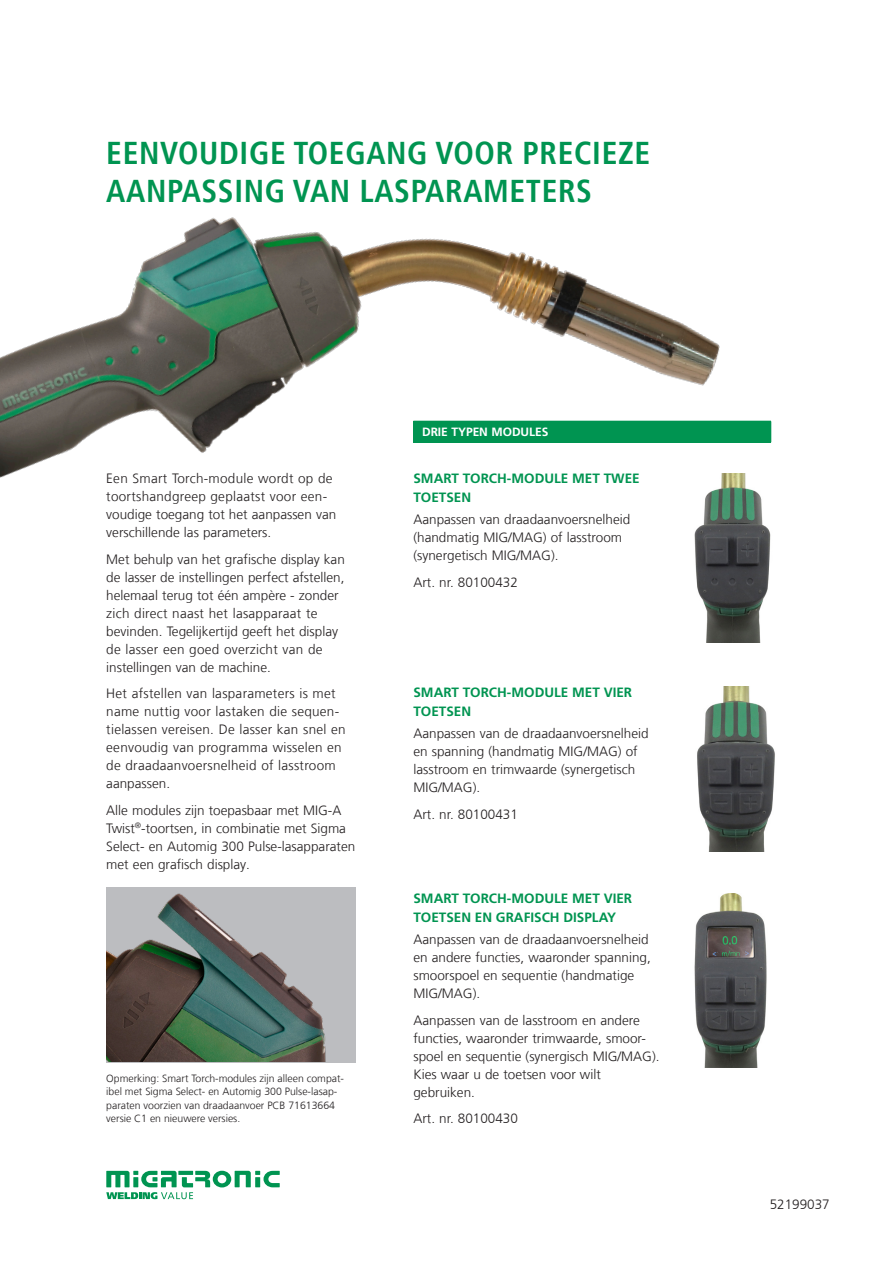
<style>
.page{position:relative;width:893px;height:1263px;background:#fff}
.page>*{position:absolute;margin:0;border:0;box-sizing:border-box;transform-origin:0 0}
.t1{font:700 condensed 31.5px/37.8px "Frutiger LT Pro";letter-spacing:.02em;color:#009451}
.Brødtxt{font:300 13.5px/18px "Frutiger LT Com";color:#231f20}
.Brødtxt-2{font:300 13.5px/18px "Frutiger LT Com";letter-spacing:.02em;color:#231f20}
.Brødtekst{font:700 13.5px/18.8px "Frutiger LT Pro";color:#009451}
.t2{font:700 12px "Frutiger LT Pro";letter-spacing:-.005em;color:#fff}
.t3{font:300 10.5px/13.5px "Frutiger LT Com";color:#231f20}
</style>
<div class="page">
<img style="left:0;top:217px;width:772px;height:470px">
<svg style="left:106px;top:1171px;width:174px;height:28px"></svg>
<img style="left:655px;top:473px;width:117px;height:170px">
<img style="left:697px;top:687px;width:78px;height:164px">
<img style="left:694px;top:893px;width:73px;height:174px">
<div style="left:414px;top:421px;width:357px;height:21px;background:#009451"></div>
<svg style="left:413px;top:421px;width:1px;height:21px"></svg>
<hr style="left:413px;top:442px;width:358px;height:1px;background:#009451">
<img style="left:106px;top:889px;width:250px;height:173px">
<p class="t1" style="left:106px;top:134px;width:545px">EENVOUDIGE TOEGANG VOOR PRECIEZE<br>AANPASSING VAN LASPARAMETERS</p>
<p class="Brødtxt" style="left:106px;top:470px;width:231px">Een Smart Torch-module wordt op de toortshandgreep geplaatst voor een&shy;voudige toegang tot het aanpassen van verschillende las parameters.</p>
<p class="Brødtxt" style="left:106px;top:550px;width:240px">Met behulp van het grafische display kan de lasser de instellingen perfect afstellen, helemaal terug tot één ampère - zonder zich direct naast het lasapparaat te bevinden. Tegelijkertijd geeft het display de lasser een goed overzicht van de instellingen van de machine.</p>
<p class="Brødtxt-2" style="left:106px;top:685px;width:241px">Het afstellen van lasparameters is met name nuttig voor lastaken die sequen&shy;tielassen vereisen. De lasser kan snel en eenvoudig van programma wisselen en de draadaanvoersnelheid of lasstroom aanpassen.</p>
<p class="Brødtxt" style="left:106px;top:801px;width:251px">Alle modules zijn toepasbaar met MIG-A Twist<sup>®</sup>-toortsen, in combinatie met Sigma Select- en Automig 300 Pulse-lasapparaten met een grafisch display.</p>
<p class="t3" style="left:106px;top:1071px;width:239px">Opmerking: Smart Torch-modules zijn alleen compat&shy;ibel met Sigma Select- en Automig 300 Pulse-lasap&shy;paraten voorzien van draadaanvoer PCB 71613664 versie C1 en nieuwere versies.</p>
<p class="t2" style="left:422px;top:425px;width:128px">DRIE TYPEN MODULES</p>
<p class="Brødtekst" style="left:413px;top:469px;width:228px">SMART TORCH-MODULE MET TWEE<br>TOETSEN</p>
<p class="Brødtxt" style="left:413px;top:511px;width:218px">Aanpassen van draadaanvoersnelheid (handmatig MIG/MAG) of lasstroom (synergetisch MIG/MAG).</p>
<p class="Brødtxt" style="left:413px;top:574px;width:106px">Art. nr. 80100432</p>
<p class="Brødtekst" style="left:413px;top:683px;width:220px">SMART TORCH-MODULE MET VIER<br>TOETSEN</p>
<p class="Brødtxt" style="left:413px;top:724px;width:237px">Aanpassen van de draadaanvoersnelheid en spanning (handmatig MIG/MAG) of lasstroom en trimwaarde (synergetisch<br>MIG/MAG).</p>
<p class="Brødtxt" style="left:413px;top:806px;width:106px">Art. nr. 80100431</p>
<p class="Brødtekst" style="left:413px;top:889px;width:220px">SMART TORCH-MODULE MET VIER<br>TOETSEN EN GRAFISCH DISPLAY</p>
<p class="Brødtxt" style="left:413px;top:930px;width:239px">Aanpassen van de draadaanvoersnelheid en andere functies, waaronder spanning, smoorspoel en sequentie (handmatige<br>MIG/MAG).</p>
<p class="Brødtxt" style="left:413px;top:1011px;width:248px">Aanpassen van de lasstroom en andere functies, waaronder trimwaarde, smoor&shy;spoel en sequentie (synergisch MIG/MAG).<br>Kies waar u de toetsen voor wilt gebruiken.</p>
<p class="Brødtxt" style="left:413px;top:1109px;width:106px">Art. nr. 80100430</p>
<p class="Brødtxt" style="left:770px;top:1196px;width:62px">52199037</p>
</div>
